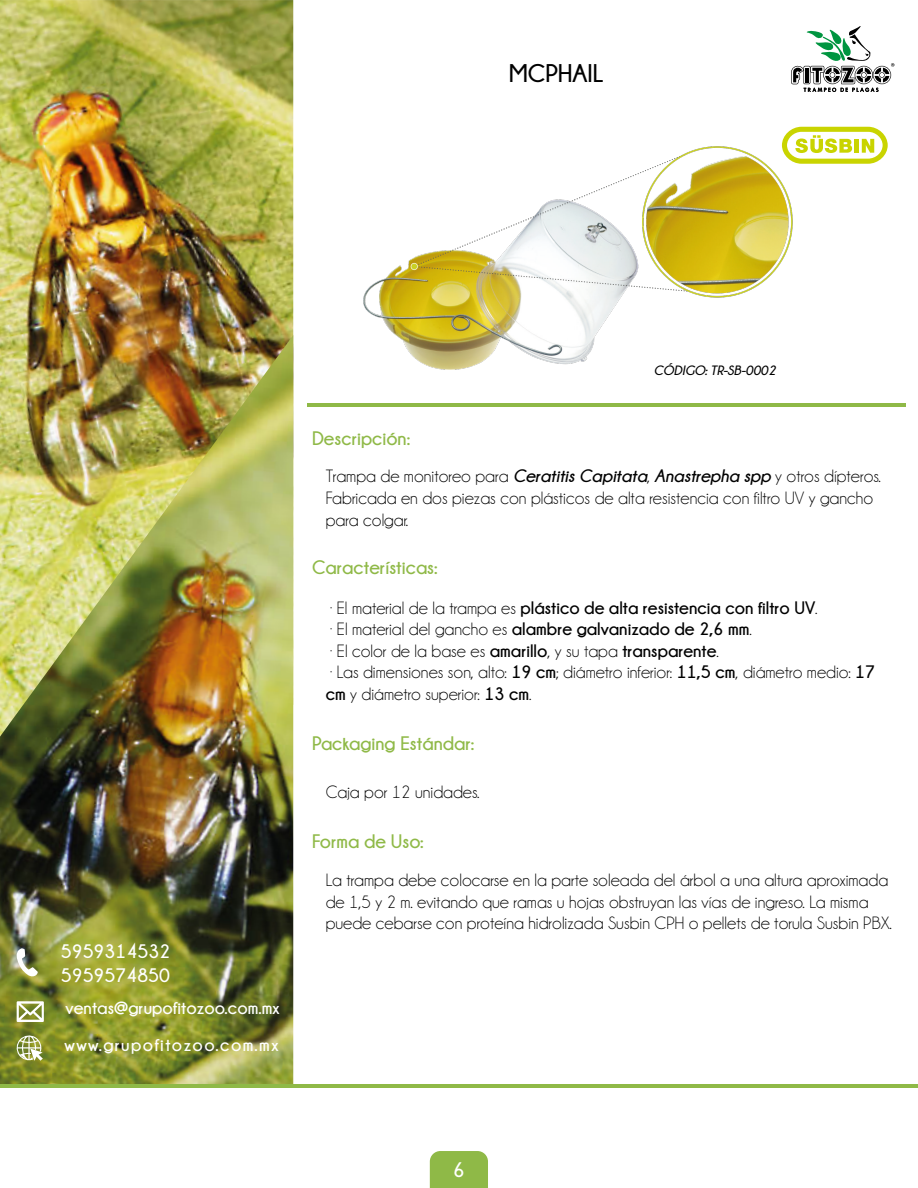
<style>
.page{position:relative;width:918px;height:1188px;background:#fff}
.page>*{position:absolute;margin:0;border:0;box-sizing:border-box;transform-origin:0 0}
.t1{font:700 25.5px "Champagne&Limousines";color:#000}
.t2{font:700 21px "Champagne&Limousines";color:#fff}
.t3{font:700 19.5px "Champagne&Limousines";color:#8fb947}
.t4{font:700 19.5px/23.4px "Champagne&Limousines";color:#fff}
.t5{font:18px/21.6px "Champagne&Limousines";color:#000}
.t6{font:700 18px "Champagne&Limousines";letter-spacing:.005em;color:#fff}
.t7{font:700 18px "Champagne&Limousines";letter-spacing:.08em;color:#fff}
.t8{font:italic 700 13.5px "Champagne&Limousines";color:#000}
.s1{font-weight:700;font-style:italic}
.s2{font-weight:700}
</style>
<div class="page">
<div style="left:430px;top:1151px;width:58px;height:37px;background:#8fb947"></div>
<img style="left:363px;top:145px;width:430px;height:225px">
<img style="left:0;top:0;width:293px;height:335px">
<img style="left:0;top:335px;width:293px;height:750px">
<svg style="left:17px;top:948px;width:21px;height:28px"></svg>
<svg style="left:16px;top:1034px;width:27px;height:28px"></svg>
<svg style="left:17px;top:1001px;width:27px;height:21px"></svg>
<hr style="left:0;top:1085px;width:918px;height:3px;background:#8fb947">
<hr style="left:307px;top:404px;width:599px;height:3px;background:#8fb947">
<svg style="left:791px;top:26px;width:104px;height:66px"></svg>
<svg style="left:782px;top:127px;width:106px;height:37px"></svg>
<h1 class="t1" style="left:509px;top:59px;width:96px">MCPHAIL</h1>
<p class="t4" style="left:61px;top:940px;width:111px">5959314532<br>5959574850</p>
<p class="t6" style="left:66px;top:998px;width:215px">ventas@grupofitozoo.com.mx</p>
<p class="t7" style="left:65px;top:1035px;width:215px">www.grupofitozoo.com.mx</p>
<p class="t8" style="left:654px;top:363px;width:123px">CÓDIGO: TR-SB-0002</p>
<p class="t3" style="left:312px;top:427px;width:100px">Descripción:</p>
<p class="t5" style="left:326px;top:466px;width:557px">Trampa de monitoreo para <span class="s1">Ceratitis Capitata</span>, <span class="s1">Anastrepha spp</span> y otros dípteros.<br>Fabricada en dos piezas con plásticos de alta resistencia con filtro UV y gancho para colgar.</p>
<p class="t3" style="left:312px;top:557px;width:127px">Características:</p>
<p class="t5" style="left:326px;top:597px;width:551px">· El material de la trampa es <span class="s2">plástico de alta resistencia con filtro UV</span>.<br>· El material del gancho es <span class="s2">alambre galvanizado de 2,6 mm</span>.<br>· El color de la base es <span class="s2">amarillo</span>, y su tapa <span class="s2">transparente</span>.<br>· Las dimensiones son, alto: <span class="s2">19 cm</span>; diámetro inferior: <span class="s2">11,5 cm</span>, diámetro medio: <span class="s2">17 cm</span> y diámetro superior: <span class="s2">13 cm</span>.</p>
<p class="t3" style="left:312px;top:733px;width:164px">Packaging Estándar:</p>
<p class="t5" style="left:326px;top:781px;width:155px">Caja por 12 unidades.</p>
<p class="t3" style="left:312px;top:831px;width:113px">Forma de Uso:</p>
<p class="t5" style="left:326px;top:869px;width:568px">La trampa debe colocarse en la parte soleada del árbol a una altura aproximada de 1,5 y 2 m. evitando que ramas u hojas obstruyan las vías de ingreso. La misma puede cebarse con proteína hidrolizada Susbin CPH o pellets de torula Susbin PBX.</p>
<p class="t2" style="left:453px;top:1158px;width:13px">6</p>
</div>
